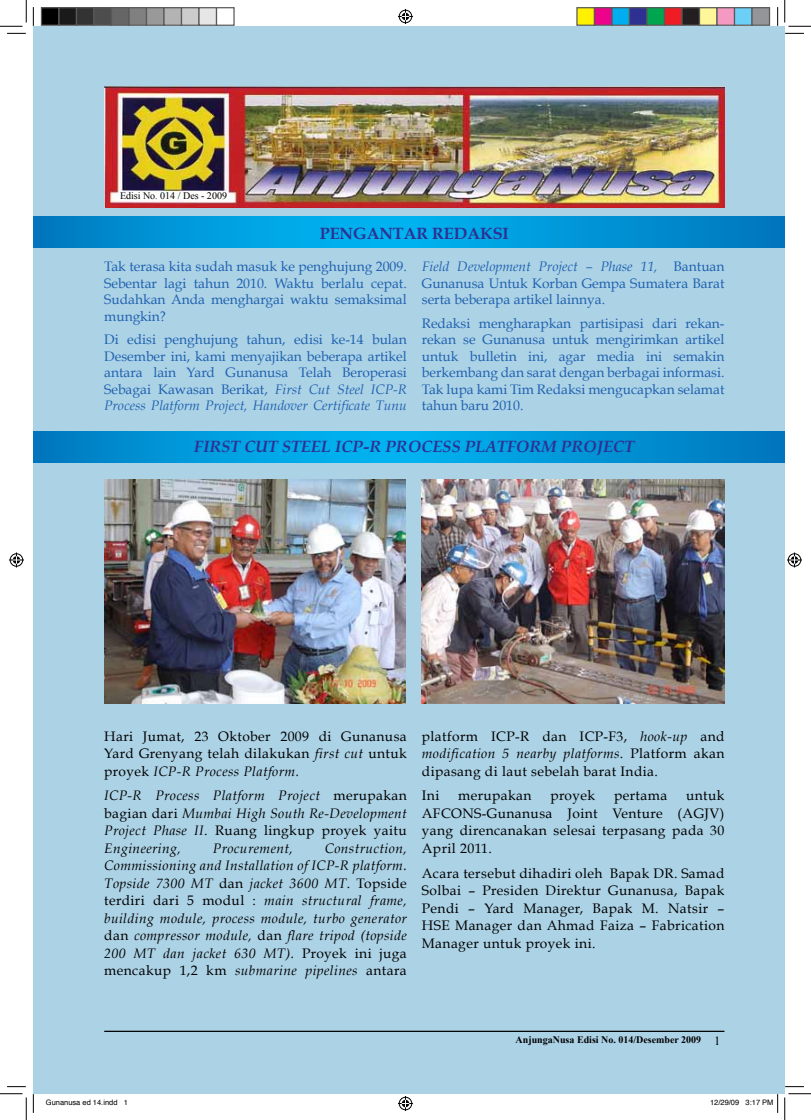
<style>
.page{position:relative;width:811px;height:1120px;background:#fff}
.page>*{position:absolute;margin:0;border:0;box-sizing:border-box;transform-origin:0 0}
.t1{font:italic 700 16.25px "Book Antiqua";color:#2e3092}
.t2{font:700 16.25px "Book Antiqua";color:#2e3092}
.t3{font:13.75px/16.5px "Book Antiqua";color:#2062af;text-align:justify}
.t4{font:13.75px/17.5px "Book Antiqua";letter-spacing:.03em;color:#000;text-align:justify}
.t5{font:italic 13.75px/17.5px "Book Antiqua";letter-spacing:.03em;color:#000;text-align:justify}
.t6{font:700 10px "Times New Roman";color:#000}
.t7{font:10px "Times New Roman";color:#000}
.t8{font:7.5px "Helvetica";color:#000}
.s1{font-style:italic}
.s2{font-style:normal}
.s3{font-weight:400;font-size:12.5px}
</style>
<div class="page">
<div style="left:33px;top:26px;width:752px;height:1067px;background:#acd2e6"></div>
<hr style="left:104px;top:1030px;width:620px;height:1px;background:#000">
<img style="left:104px;top:86px;width:620px;height:122px">
<svg style="left:33px;top:217px;width:752px;height:30px;background:#0097d9"></svg>
<svg style="left:33px;top:431px;width:752px;height:31px;background:#0097d9"></svg>
<img style="left:104px;top:479px;width:301px;height:224px">
<img style="left:422px;top:479px;width:302px;height:224px">
<svg style="left:7px;top:33px;width:19px;height:1px"></svg>
<svg style="left:785px;top:33px;width:19px;height:1px"></svg>
<svg style="left:33px;top:7px;width:1px;height:19px"></svg>
<svg style="left:33px;top:1093px;width:1px;height:19px"></svg>
<svg style="left:777px;top:7px;width:1px;height:19px"></svg>
<svg style="left:0;top:0;width:27px;height:27px"></svg>
<svg style="left:0;top:1093px;width:27px;height:26px"></svg>
<svg style="left:784px;top:0;width:27px;height:27px"></svg>
<svg style="left:784px;top:1093px;width:27px;height:26px"></svg>
<svg style="left:398px;top:9px;width:15px;height:15px"></svg>
<svg style="left:398px;top:1096px;width:15px;height:14px"></svg>
<svg style="left:9px;top:552px;width:15px;height:15px"></svg>
<svg style="left:787px;top:552px;width:15px;height:15px"></svg>
<div style="left:41px;top:8px;width:18px;height:17px;background:#000"></div>
<div style="left:41px;top:7px;width:19px;height:19px;border:1px solid #595959"></div>
<div style="left:59px;top:8px;width:17px;height:17px;background:#1a1a1a"></div>
<div style="left:58px;top:7px;width:19px;height:19px;border:1px solid #595959"></div>
<div style="left:76px;top:8px;width:18px;height:17px;background:#333"></div>
<div style="left:76px;top:7px;width:19px;height:19px;border:1px solid #595959"></div>
<div style="left:94px;top:8px;width:17px;height:17px;background:#4d4d4d"></div>
<div style="left:93px;top:7px;width:19px;height:19px;border:1px solid #595959"></div>
<div style="left:111px;top:8px;width:18px;height:17px;background:#666"></div>
<div style="left:111px;top:7px;width:19px;height:19px;border:1px solid #595959"></div>
<div style="left:129px;top:8px;width:17px;height:17px;background:#808080"></div>
<div style="left:128px;top:7px;width:19px;height:19px;border:1px solid #595959"></div>
<div style="left:146px;top:8px;width:18px;height:17px;background:#999"></div>
<div style="left:146px;top:7px;width:19px;height:19px;border:1px solid #595959"></div>
<div style="left:164px;top:8px;width:17px;height:17px;background:#b3b3b3"></div>
<div style="left:163px;top:7px;width:19px;height:19px;border:1px solid #595959"></div>
<div style="left:181px;top:8px;width:18px;height:17px;background:#ccc"></div>
<div style="left:181px;top:7px;width:19px;height:19px;border:1px solid #595959"></div>
<div style="left:199px;top:8px;width:17px;height:17px;background:#e6e6e6"></div>
<div style="left:198px;top:7px;width:19px;height:19px;border:1px solid #595959"></div>
<div style="left:216px;top:7px;width:19px;height:19px;border:1px solid #595959"></div>
<div style="left:577px;top:8px;width:17px;height:17px;background:#fff101"></div>
<div style="left:576px;top:7px;width:19px;height:19px;border:1px solid #595959"></div>
<div style="left:594px;top:8px;width:18px;height:17px;background:#ed028c"></div>
<div style="left:594px;top:7px;width:18px;height:19px;border:1px solid #595959"></div>
<div style="left:612px;top:8px;width:17px;height:17px;background:#00aeef"></div>
<div style="left:611px;top:7px;width:19px;height:19px;border:1px solid #595959"></div>
<div style="left:629px;top:8px;width:18px;height:17px;background:#2e3092"></div>
<div style="left:629px;top:7px;width:18px;height:19px;border:1px solid #595959"></div>
<div style="left:647px;top:8px;width:17px;height:17px;background:#00a54f"></div>
<div style="left:646px;top:7px;width:19px;height:19px;border:1px solid #595959"></div>
<div style="left:664px;top:8px;width:18px;height:17px;background:#ee1d23"></div>
<div style="left:664px;top:7px;width:18px;height:19px;border:1px solid #595959"></div>
<div style="left:682px;top:8px;width:17px;height:17px;background:#231f20"></div>
<div style="left:681px;top:7px;width:19px;height:19px;border:1px solid #595959"></div>
<div style="left:699px;top:8px;width:18px;height:17px;background:#fff79a"></div>
<div style="left:699px;top:7px;width:18px;height:19px;border:1px solid #595959"></div>
<div style="left:717px;top:8px;width:17px;height:17px;background:#f499c2"></div>
<div style="left:716px;top:7px;width:19px;height:19px;border:1px solid #595959"></div>
<div style="left:734px;top:8px;width:18px;height:17px;background:#6bcff6"></div>
<div style="left:734px;top:7px;width:18px;height:19px;border:1px solid #595959"></div>
<div style="left:752px;top:8px;width:17px;height:17px;background:#939598"></div>
<div style="left:751px;top:7px;width:19px;height:19px;border:1px solid #595959"></div>
<svg style="left:745px;top:1093px;width:33px;height:19px"></svg>
<p class="t7" style="left:120px;top:189px;width:108px">Edisi No. 014 / Des - 2009</p>
<p class="t2" style="left:320px;top:224px;width:191px">PENGANTAR REDAKSI</p>
<p class="t3" style="left:104px;top:258px;width:304px">Tak terasa kita sudah masuk ke penghujung 2009.<br>Sebentar lagi tahun 2010. Waktu berlalu cepat.<br>Sudahkan Anda menghargai waktu semaksimal mungkin?</p>
<p class="t3" style="left:104px;top:331px;width:304px">Di edisi penghujung tahun, edisi ke-14 bulan Desember ini, kami menyajikan beberapa artikel antara lain Yard Gunanusa Telah Beroperasi Sebagai Kawasan Berikat, <span class="s1">First Cut Steel ICP-R Process Platform Project, Handover Certificate Tunu</span></p>
<p class="t3" style="left:422px;top:258px;width:304px"><span class="s1">Field Development Project – Phase 11,</span> Bantuan Gunanusa Untuk Korban Gempa Sumatera Barat serta beberapa artikel lainnya.</p>
<p class="t3" style="left:422px;top:314px;width:304px">Redaksi mengharapkan partisipasi dari rekan&shy;rekan se Gunanusa untuk mengirimkan artikel untuk bulletin ini, agar media ini semakin berkembang dan sarat dengan berbagai informasi.<br>Tak lupa kami Tim Redaksi mengucapkan selamat tahun baru 2010.</p>
<p class="t1" style="left:194px;top:437px;width:441px">FIRST CUT STEEL ICP-R PROCESS PLATFORM PROJECT</p>
<p class="t4" style="left:104px;top:727px;width:304px">Hari Jumat, 23 Oktober 2009 di Gunanusa Yard Grenyang telah dilakukan <span class="s1">first cut</span> untuk proyek <span class="s1">ICP-R Process Platform.</span></p>
<p class="t5" style="left:104px;top:786px;width:304px">ICP-R Process Platform Project <span class="s2">merupakan bagian dari</span> Mumbai High South Re-Development Project Phase II<span class="s2">. Ruang lingkup proyek yaitu </span>Engineering,</p>
<p class="t5" style="left:104px;top:839px;width:304px;text-indent:221px">Construction, Commissioning and Installation of ICP-R platform.<br>Topside 7300 MT <span class="s2">dan</span> jacket 3600 MT<span class="s2">. Topside terdiri dari 5 modul :</span> main structural frame, building module, process module, turbo generator <span class="s2">dan</span> compressor module, <span class="s2">dan</span> flare tripod (topside 200 MT dan jacket 630 MT). <span class="s2">Proyek ini juga mencakup 1,2 km</span> submarine pipelines <span class="s2">antara</span></p>
<p class="t5" style="left:213px;top:839px;width:82px">Procurement,</p>
<p class="t4" style="left:422px;top:727px;width:304px">platform ICP-R dan ICP-F3, <span class="s1">hook-up</span> and <span class="s1">modification 5 nearby platforms</span>. Platform akan dipasang di laut sebelah barat India.</p>
<p class="t4" style="left:422px;top:786px;width:19px">Ini</p>
<p class="t4" style="left:458px;top:786px;width:75px">merupakan</p>
<p class="t4" style="left:550px;top:786px;width:46px">proyek</p>
<p class="t4" style="left:614px;top:786px;width:55px">pertama</p>
<p class="t4" style="left:422px;top:786px;width:304px;text-indent:264px">untuk AFCONS-Gunanusa Joint Venture (AGJV) yang direncanakan selesai terpasang pada 30<br>April 2011.</p>
<p class="t4" style="left:422px;top:863px;width:304px">Acara tersebut dihadiri oleh Bapak DR. Samad Solbai – Presiden Direktur Gunanusa, Bapak Pendi – Yard Manager, Bapak M. Natsir – HSE Manager dan Ahmad Faiza – Fabrication Manager untuk proyek ini.</p>
<p class="t6" style="left:515px;top:1032px;width:206px">AnjungaNusa Edisi No. 014/Desember 2009 <span class="s3">1</span></p>
<p class="t8" style="left:46px;top:1096px;width:84px">Gunanusa ed 14.indd 1</p>
<p class="t8" style="left:710px;top:1096px;width:65px">12/29/09 3:17 PM</p>
</div>
